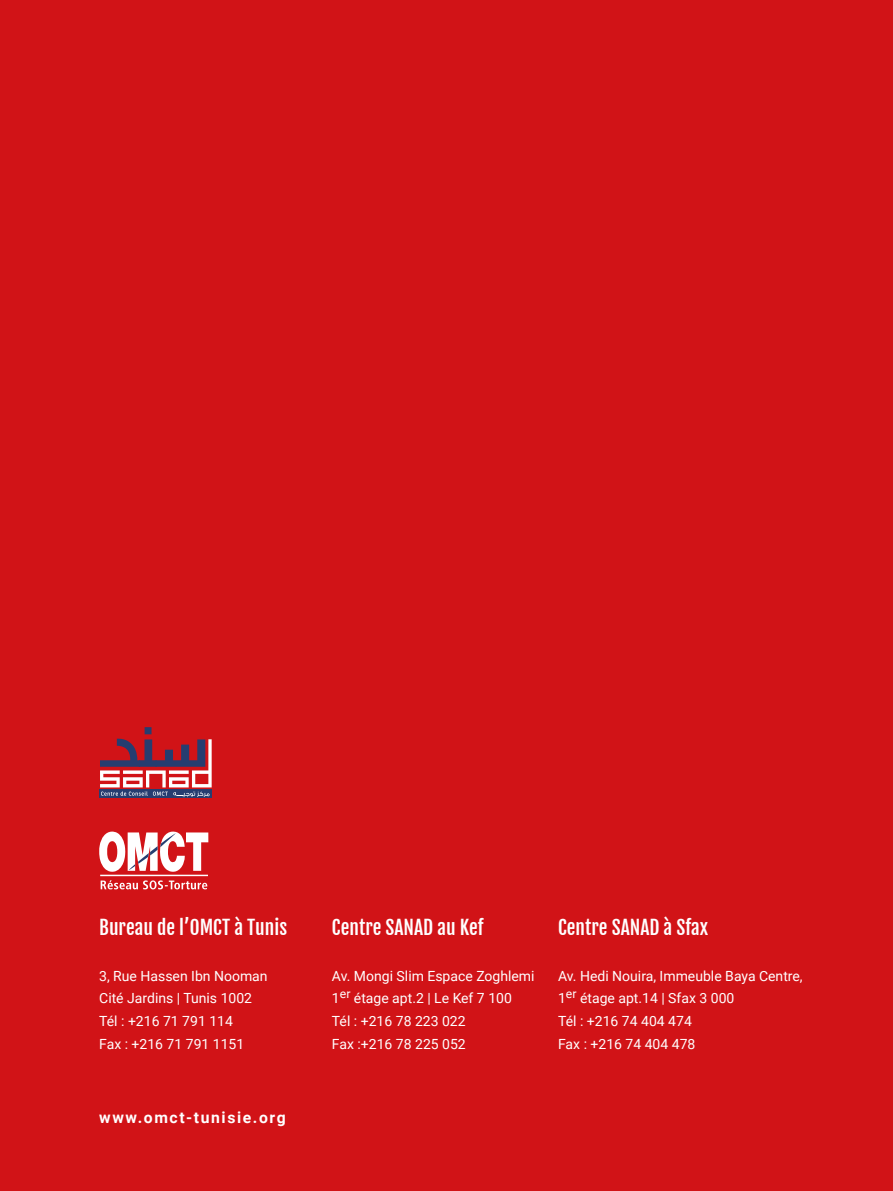
<style>
.page{position:relative;width:893px;height:1191px;background:#d11317}
.page>*{position:absolute;margin:0;border:0;box-sizing:border-box;transform-origin:0 0}
.t1{font:19.25px "Fjalla One";color:#fff}
.t2{font:700 15.75px "Roboto";letter-spacing:.1em;color:#fff}
.t3{font:14px/22.8px "Roboto";color:#fff}
</style>
<div class="page">
<svg style="left:99px;top:831px;width:109px;height:58px"></svg>
<div style="left:99px;top:789px;width:113px;height:9px;background:#263d70"></div>
<svg style="left:100px;top:727px;width:112px;height:70px"></svg>
<h1 class="t1" style="left:99px;top:915px;width:189px">Bureau de l’OMCT à Tunis</h1>
<p class="t3" style="left:99px;top:963px;width:170px">3, Rue Hassen Ibn Nooman<br>Cité Jardins | Tunis 1002<br>Tél : +216 71 791 114<br>Fax : +216 71 791 1151</p>
<p class="t2" style="left:99px;top:1106px;width:188px">www.omct-tunisie.org</p>
<h1 class="t1" style="left:332px;top:915px;width:153px">Centre SANAD au Kef</h1>
<p class="t3" style="left:332px;top:963px;width:204px">Av. Mongi Slim Espace Zoghlemi<br>1<sup>er</sup> étage apt.2 | Le Kef 7 100<br>Tél : +216 78 223 022<br>Fax :+216 78 225 052</p>
<h1 class="t1" style="left:558px;top:915px;width:152px">Centre SANAD à Sfax</h1>
<p class="t3" style="left:558px;top:963px;width:246px">Av. Hedi Nouira, Immeuble Baya Centre,<br>1<sup>er</sup> étage apt.14 | Sfax 3 000<br>Tél : +216 74 404 474<br>Fax : +216 74 404 478</p>
</div>
